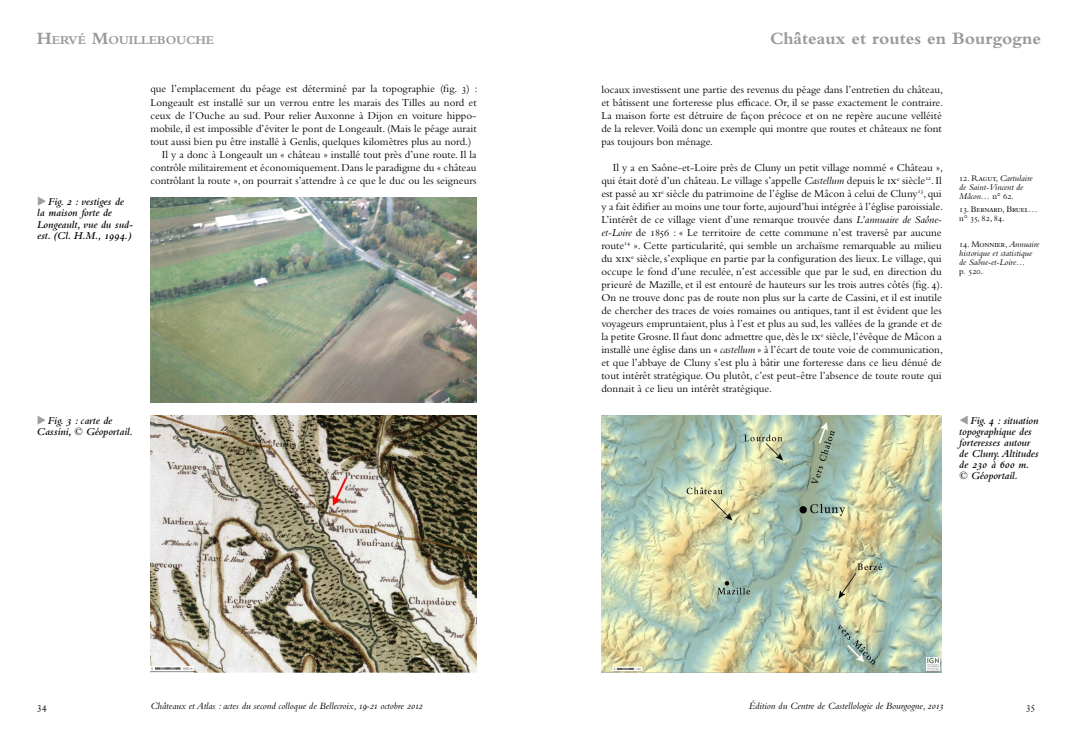
<style>
.page{position:relative;width:1078px;height:729px;background:#fff}
.page>*{position:absolute;margin:0;border:0;box-sizing:border-box;transform-origin:0 0}
.t1{font:700 18px "Bembo Std";color:#98999b}
.t2{font:700 12.6px "Bembo Std";color:#98999b}
.t3{font:11px/13px "Bembo Std";color:#000;text-align:justify}
.t4{font:italic 600 11px/11px "Bembo Std";color:#000}
.t5{font:italic 10px "Bembo Std";color:#000}
.t6{font:italic 9px/9px "Bembo Std";color:#000}
.t7{font:9px/9px "Bembo Std";letter-spacing:-.02em;color:#000}
.t8{font:9px "Bembo Std";color:#000}
.s1{font-size:18px}
.s2{color:#9c9e9f}
.s3{font-style:italic}
.s4{font-style:normal}
</style>
<div class="page">
<img style="left:150px;top:416px;width:326px;height:256px">
<img style="left:150px;top:197px;width:326px;height:205px">
<img style="left:601px;top:416px;width:339px;height:256px">
<p class="t2" style="left:37px;top:33px;width:179px"><span class="s1">H</span>ERVÉ <span class="s1">M</span>OUILLEBOUCHE</p>
<h1 class="t1" style="left:769px;top:29px;width:272px">Châteaux et routes en Bourgogne</h1>
<p class="t4" style="left:37px;top:196px;width:97px"><span class="s2">◆</span>Fig. 2 : vestiges de la maison forte de<br>Longeault, vue du sud&shy;est. (Cl. H.M., 1994.)</p>
<p class="t3" style="left:150px;top:82px;width:329px">que l’emplacement du péage est déterminé par la topographie (fig. 3) :</p>
<p class="t3" style="left:150px;top:95px;width:328px">Longeault est installé sur un verrou entre les marais des Tilles au nord et</p>
<p class="t3" style="left:150px;top:108px;width:327px">ceux de l’Ouche au sud. Pour relier Auxonne à Dijon en voiture hippo-</p>
<p class="t3" style="left:150px;top:121px;width:327px">mobile, il est impossible d’éviter le pont de Longeault. (Mais le péage aurait</p>
<p class="t3" style="left:150px;top:134px;width:322px">tout aussi bien pu être installé à Genlis, quelques kilomètres plus au nord.)</p>
<p class="t3" style="left:162px;top:147px;width:316px">Il y a donc à Longeault un « château » installé tout près d’une route. Il la</p>
<p class="t3" style="left:150px;top:160px;width:327px">contrôle militairement et économiquement. Dans le paradigme du « château</p>
<p class="t3" style="left:150px;top:173px;width:328px">contrôlant la route », on pourrait s’attendre à ce que le duc ou les seigneurs</p>
<p class="t4" style="left:37px;top:415px;width:98px"><span class="s2">◆</span>Fig. 3 : carte de<br>Cassini, © Géoportail.</p>
<p class="t3" style="left:601px;top:82px;width:343px">locaux investissent une partie des revenus du péage dans l’entretien du château, et bâtissent une forteresse plus efficace. Or, il se passe exactement le contraire.<br>La maison forte est détruire de façon précoce et on ne repère aucune velléité de la relever. Voilà donc un exemple qui montre que routes et châteaux ne font pas toujours bon ménage.</p>
<p class="t3" style="left:601px;top:160px;width:343px;text-indent:11px">Il y a en Saône-et-Loire près de Cluny un petit village nommé « Château », qui était doté d’un château. Le village s’appelle <span class="s3">Castellum</span> depuis le ix<sup>e</sup> siècle<sup>12</sup>. Il est passé au xi<sup>e</sup> siècle du patrimoine de l’église de Mâcon à celui de Cluny<sup>13</sup>, qui y a fait édifier au moins une tour forte, aujourd’hui intégrée à l’église paroissiale.<br>L’intérêt de ce village vient d’une remarque trouvée dans <span class="s3">L’annuaire de Saône&shy;et-Loire</span> de 1856 : « Le territoire de cette commune n’est traversé par aucune route<sup>14</sup> ». Cette particularité, qui semble un archaïsme remarquable au milieu du xix<sup>e</sup> siècle, s’explique en partie par la configuration des lieux. Le village, qui occupe le fond d’une reculée, n’est accessible que par le sud, en direction du prieuré de Mazille, et il est entouré de hauteurs sur les trois autres côtés (fig. 4).<br>On ne trouve donc pas de route non plus sur la carte de Cassini, et il est inutile de chercher des traces de voies romaines ou antiques, tant il est évident que les voyageurs empruntaient, plus à l’est et plus au sud, les vallées de la grande et de la petite Grosne. Il faut donc admettre que, dès le ix<sup>e</sup> siècle, l’évêque de Mâcon a installé une église dans un « <span class="s3">castellum</span> » à l’écart de toute voie de communication, et que l’abbaye de Cluny s’est plu à bâtir une forteresse dans ce lieu dénué de tout intérêt stratégique. Ou plutôt, c’est peut-être l’absence de toute route qui donnait à ce lieu un intérêt stratégique.</p>
<p class="t6" style="left:959px;top:173px;width:75px"><span class="s4">12. Ragut,</span> Cartulaire de Saint-Vincent de<br>Mâcon… <span class="s4">n° 62.</span></p>
<p class="t7" style="left:959px;top:204px;width:80px">13. Bernard, Bruel… n° 35, 82, 84.</p>
<p class="t6" style="left:959px;top:239px;width:81px"><span class="s4">14. Monnier,</span> Annuaire historique et statistique de Saône-et-Loire…</p>
<p class="t8" style="left:959px;top:266px;width:25px">p. 520.</p>
<p class="t4" style="left:959px;top:415px;width:81px"><span class="s2">▼</span>Fig. 4 : situation topographique des forteresses autour de Cluny. Altitudes de 230 à 600 m. © Géoportail.</p>
<p class="t3" style="left:37px;top:700px;width:12px">34</p>
<p class="t5" style="left:150px;top:700px;width:274px">Châteaux et Atlas : actes du second colloque de Bellecroix, 19-21 octobre 2012</p>
<p class="t5" style="left:748px;top:700px;width:196px">Édition du Centre de Castellologie de Bourgogne, 2013</p>
<p class="t3" style="left:1025px;top:700px;width:11px">35</p>
</div>
